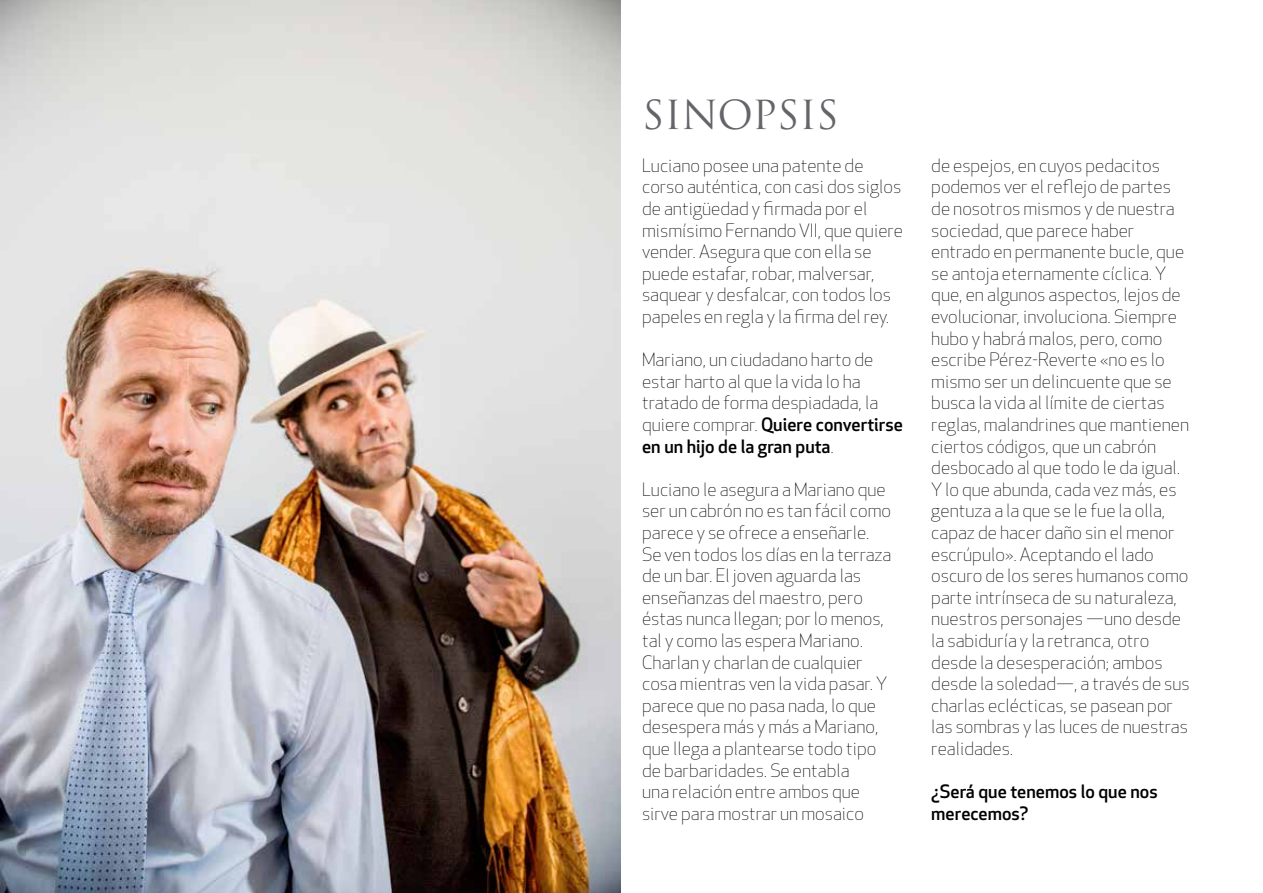
<style>
.page{position:relative;width:1263px;height:893px;background:#fff}
.page>*{position:absolute;margin:0;border:0;box-sizing:border-box;transform-origin:0 0}
.t1{font:39px "Trajan Pro";color:#646569}
.t2{font:300 18px/21.6px "Apex New";color:#000}
.t3{font:500 18px/21.6px "Apex New";color:#000}
.s1{font-weight:500}
</style>
<div class="page">
<img style="left:0;top:0;width:621px;height:893px">
<h1 class="t1" style="left:642px;top:90px;width:198px">SINOPSIS</h1>
<p class="t2" style="left:642px;top:155px;width:262px">Luciano posee una patente de corso auténtica, con casi dos siglos de antigüedad y firmada por el mismísimo Fernando VII, que quiere vender. Asegura que con ella se puede estafar, robar, malversar, saquear y desfalcar, con todos los papeles en regla y la firma del rey.</p>
<p class="t2" style="left:642px;top:349px;width:262px">Mariano, un ciudadano harto de estar harto al que la vida lo ha tratado de forma despiadada, la quiere comprar. <span class="s1">Quiere convertirse en un hijo de la gran puta</span>.</p>
<p class="t2" style="left:642px;top:479px;width:251px">Luciano le asegura a Mariano que ser un cabrón no es tan fácil como parece y se ofrece a enseñarle.<br>Se ven todos los días en la terraza de un bar. El joven aguarda las enseñanzas del maestro, pero éstas nunca llegan; por lo menos, tal y como las espera Mariano.<br>Charlan y charlan de cualquier cosa mientras ven la vida pasar. Y parece que no pasa nada, lo que desespera más y más a Mariano, que llega a plantearse todo tipo de barbaridades. Se entabla<br>una relación entre ambos que sirve para mostrar un mosaico</p>
<p class="t2" style="left:931px;top:155px;width:260px">de espejos, en cuyos pedacitos podemos ver el reflejo de partes de nosotros mismos y de nuestra sociedad, que parece haber entrado en permanente bucle, que se antoja eternamente cíclica. Y que, en algunos aspectos, lejos de evolucionar, involuciona. Siempre hubo y habrá malos, pero, como escribe Pérez-Reverte «no es lo mismo ser un delincuente que se busca la vida al límite de ciertas reglas, malandrines que mantienen ciertos códigos, que un cabrón desbocado al que todo le da igual.<br>Y lo que abunda, cada vez más, es gentuza a la que se le fue la olla, capaz de hacer daño sin el menor escrúpulo». Aceptando el lado oscuro de los seres humanos como parte intrínseca de su naturaleza, nuestros personajes —uno desde la sabiduría y la retranca, otro desde la desesperación; ambos desde la soledad—, a través de sus charlas eclécticas, se pasean por las sombras y las luces de nuestras realidades.</p>
<p class="t3" style="left:931px;top:781px;width:228px">¿Será que tenemos lo que nos merecemos?</p>
</div>
